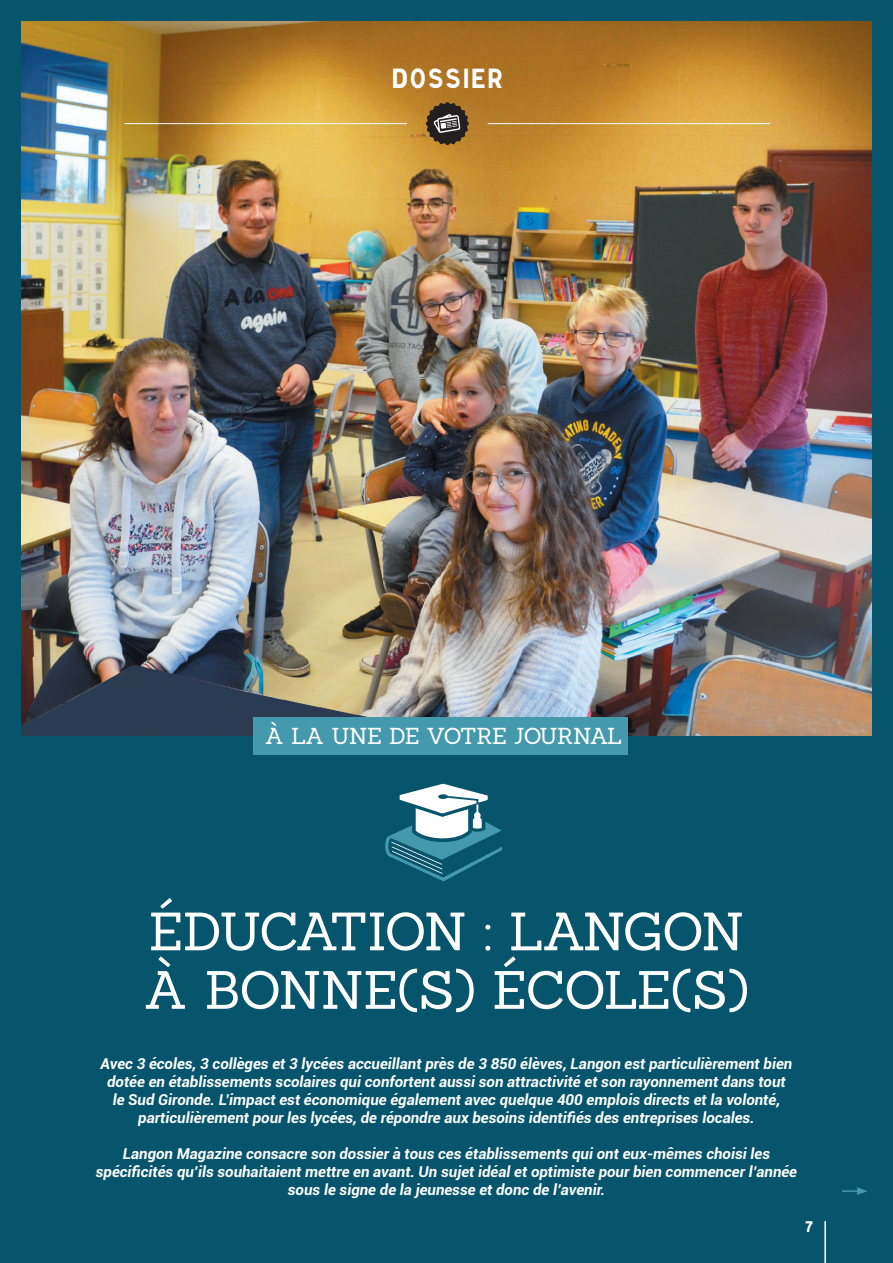
<style>
.page{position:relative;width:893px;height:1263px;background:#07556d}
.page>*{position:absolute;margin:0;border:0;box-sizing:border-box;transform-origin:0 0}
.t1{font:52.5px/58.5px "Sanchez";letter-spacing:-.04em;color:#fff}
.t2{font:27px "Caracteres L1";letter-spacing:.1em;color:#fff}
.t3{font:22.5px "Sanchez";letter-spacing:-.03em;color:#fff}
.t4{font:italic 700 15px/18px "Roboto";color:#fff;text-align:center}
.t5{font:15px "Caracteres L1";color:#fff}
</style>
<div class="page">
<img style="left:21px;top:21px;width:851px;height:714px">
<div style="left:253px;top:717px;width:375px;height:37px;background:#4499ac"></div>
<hr style="left:125px;top:123px;width:282px;height:1px;background:#fff">
<hr style="left:488px;top:123px;width:282px;height:1px;background:#fff">
<svg style="left:426px;top:102px;width:43px;height:43px;background:#64523b"></svg>
<svg style="left:842px;top:1187px;width:25px;height:8px"></svg>
<svg style="left:385px;top:783px;width:117px;height:98px"></svg>
<hr style="left:825px;top:1221px;width:1px;height:42px;background:#fff">
<h2 class="t2" style="left:392px;top:63px;width:111px">DOSSIER</h2>
<h3 class="t3" style="left:265px;top:721px;width:358px">À LA UNE DE VOTRE JOURNAL</h3>
<h1 class="t1" style="left:144px;top:902px;width:607px">ÉDUCATION : LANGON<br>À BONNE(S) ÉCOLE(S)</h1>
<p class="t4" style="left:101px;top:1054px;width:693px">Avec 3 écoles, 3 collèges et 3 lycées accueillant près de 3 850 élèves, Langon est particulièrement bien dotée en établissements scolaires qui confortent aussi son attractivité et son rayonnement dans tout le Sud Gironde. L’impact est économique également avec quelque 400 emplois directs et la volonté, particulièrement pour les lycées, de répondre aux besoins identifiés des entreprises locales.</p>
<p class="t4" style="left:96px;top:1144px;width:703px">Langon Magazine consacre son dossier à tous ces établissements qui ont eux-mêmes choisi les spécificités qu’ils souhaitaient mettre en avant. Un sujet idéal et optimiste pour bien commencer l’année sous le signe de la jeunesse et donc de l’avenir.</p>
<p class="t5" style="left:805px;top:1218px;width:10px">7</p>
</div>
